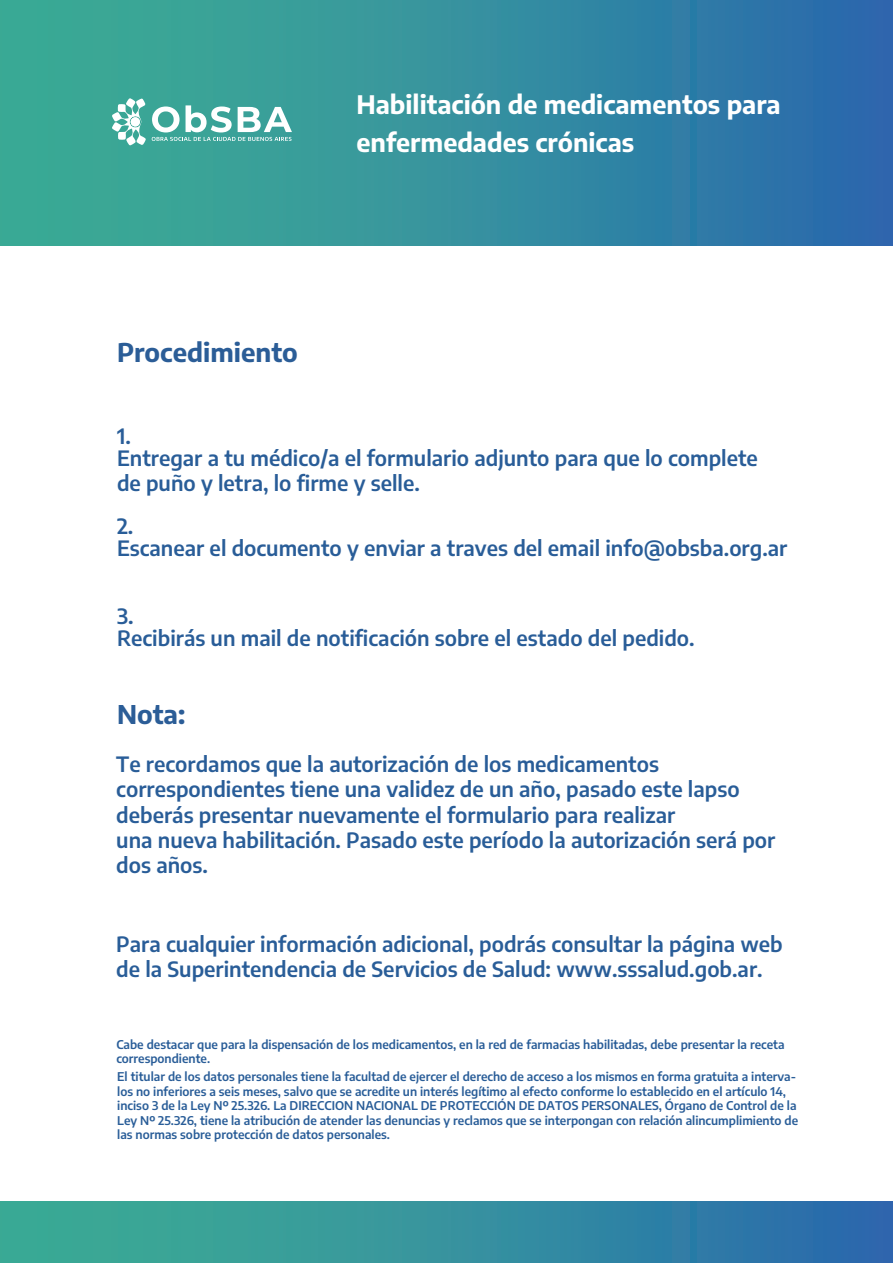
<style>
.page{position:relative;width:893px;height:1263px;background:#fff}
.page>*{position:absolute;margin:0;border:0;box-sizing:border-box;transform-origin:0 0}
.t1{font:700 25.65px "Encode Sans";color:#2b5d97}
.t2{font:700 25.35px/37.8px "Encode Sans";color:#fff}
.t3{font:600 21px/25.2px "Encode Sans";color:#295d98}
.t4{font:600 12px/14.4px "Encode Sans";color:#295d98}
</style>
<div class="page">
<div style="left:0;top:0;width:893px;height:246px;background:linear-gradient(to right,#3eb292,#2b6cac)"></div>
<div style="left:0;top:1201px;width:893px;height:62px;background:linear-gradient(to right,#3eb292,#2b6cac)"></div>
<svg style="left:111px;top:97px;width:181px;height:49px"></svg>
<h2 class="t2" style="left:356px;top:84px;width:426px">Habilitación de medicamentos para enfermedades crónicas</h2>
<h1 class="t1" style="left:117px;top:333px;width:182px">Procedimiento</h1>
<h3 class="t3" style="left:117px;top:423px;width:642px;line-height:22.5px">1.<br>Entregar a tu médico/a el formulario adjunto para que lo complete</h3>
<h3 class="t3" style="left:117px;top:461px;width:304px;line-height:42.3px">de puño y letra, lo firme y selle.<br>2.</h3>
<h3 class="t3" style="left:117px;top:535px;width:672px">Escanear el documento y enviar a traves del email info@obsba.org.ar</h3>
<h3 class="t3" style="left:117px;top:603px;width:579px;line-height:22.5px">3.<br>Recibirás un mail de notificación sobre el estado del pedido.</h3>
<h1 class="t1" style="left:117px;top:695px;width:70px">Nota:</h1>
<p class="t3" style="left:116px;top:750px;width:661px">Te recordamos que la autorización de los medicamentos correspondientes tiene una validez de un año, pasado este lapso deberás presentar nuevamente el formulario para realizar<br>una nueva habilitación. Pasado este período la autorización será por dos años.</p>
<h3 class="t3" style="left:116px;top:930px;width:668px">Para cualquier información adicional, podrás consultar la página web de la Superintendencia de Servicios de Salud: www.sssalud.gob.ar.</h3>
<p class="t4" style="left:116px;top:1036px;width:670px">Cabe destacar que para la dispensación de los medicamentos, en la red de farmacias habilitadas, debe presentar la receta correspondiente.</p>
<p class="t4" style="left:117px;top:1069px;width:682px">El titular de los datos personales tiene la facultad de ejercer el derecho de acceso a los mismos en forma gratuita a interva&shy;los no inferiores a seis meses, salvo que se acredite un interés legítimo al efecto conforme lo establecido en el artículo 14, inciso 3 de la Ley Nº 25.326. La DIRECCION NACIONAL DE PROTECCIÓN DE DATOS PERSONALES, Órgano de Control de la Ley Nº 25.326, tiene la atribución de atender las denuncias y reclamos que se interpongan con relación alincumplimiento de las normas sobre protección de datos personales.</p>
</div>
